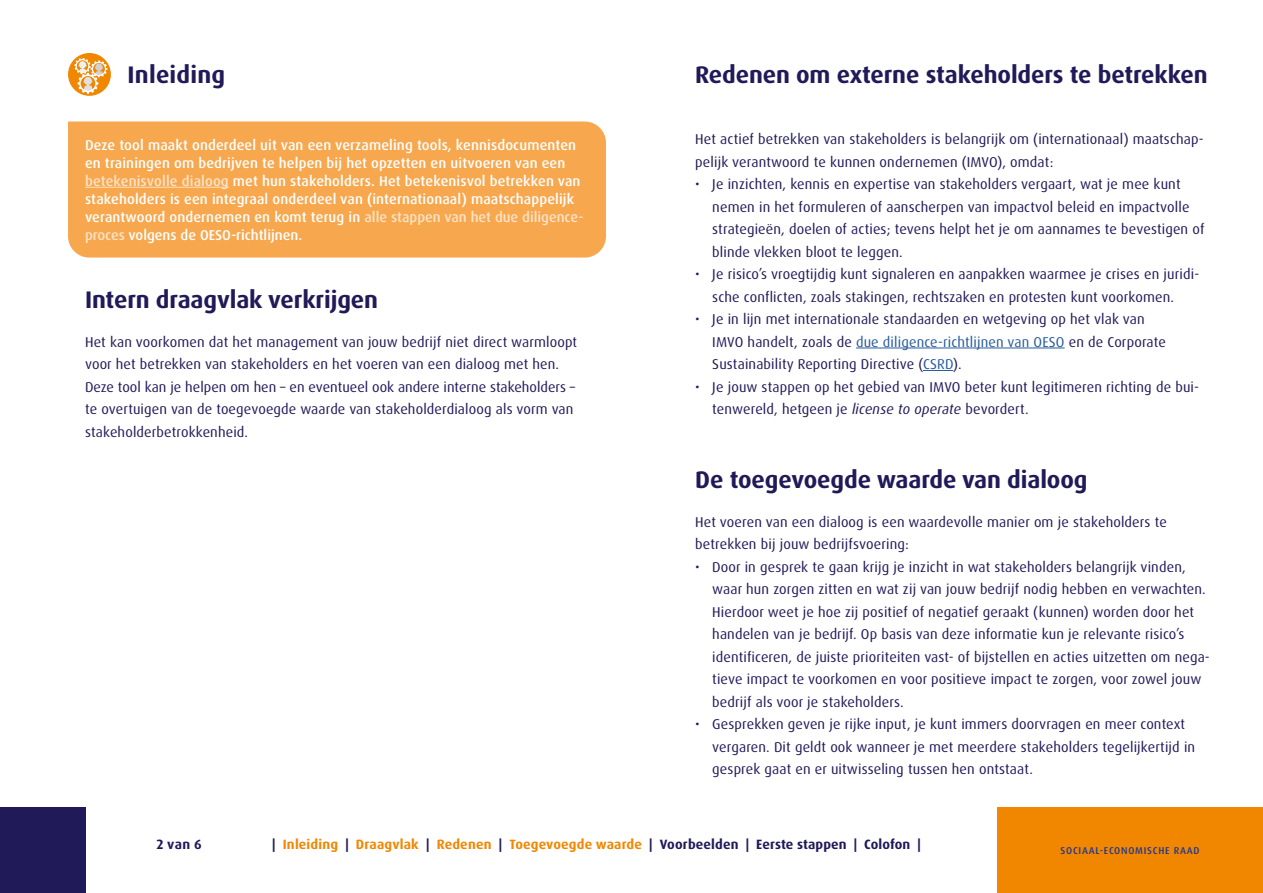
<style>
.page{position:relative;width:1263px;height:893px;background:#fff}
.page>*{position:absolute;margin:0;border:0;box-sizing:border-box;transform-origin:0 0}
.t1{font:700 24px "Dax OT";letter-spacing:-.005em;color:#211a59}
.t2{font:14.25px/22.5px "Dax OT";letter-spacing:.01em;color:#211a59}
.t3{font:500 14.25px/18px "Dax OT";letter-spacing:.01em;color:#fff}
.t4{font:700 13.5px "Dax OT";letter-spacing:.01em;color:#f18700}
.t5{font:700 13.5px "Dax OT";color:#211a59}
.t6{font:500 9.9px "Dax OT";letter-spacing:.075em;color:#23378b}
.s1{color:#fee3c7}
.s2{color:#275b9b}
.s3{font-style:italic}
.s4{color:#211a59}
</style>
<div class="page">
<div style="left:0;top:808px;width:85px;height:85px;background:#211a59"></div>
<div style="left:997px;top:808px;width:266px;height:85px;background:#f18700"></div>
<hr style="left:856px;top:348px;width:209px;height:1px;background:#275b9b">
<hr style="left:923px;top:370px;width:30px;height:1px;background:#275b9b">
<div style="left:68px;top:53px;width:43px;height:43px;background:#f18700;border-radius:50%"></div>
<svg style="left:74px;top:58px;width:33px;height:36px"></svg>
<div style="left:68px;top:122px;width:538px;height:136px;background:#f7a74d"></div>
<hr style="left:85px;top:187px;width:144px;height:1px;background:#fee3c7">
<h1 class="t1" style="left:128px;top:59px;width:99px">Inleiding</h1>
<p class="t3" style="left:85px;top:136px;width:500px">Deze tool maakt onderdeel uit van een verzameling tools, kennisdocumenten en trainingen om bedrijven te helpen bij het opzetten en uitvoeren van een <span class="s1">betekenisvolle dialoog</span> met hun stakeholders. Het betekenisvol betrekken van stakeholders is een integraal onderdeel van (internationaal) maatschappelijk verantwoord ondernemen en komt terug in <span class="s1">alle stappen van het due diligence&shy;proces</span> volgens de OESO-richtlijnen.</p>
<h1 class="t1" style="left:85px;top:284px;width:295px">Intern draagvlak verkrijgen</h1>
<p class="t2" style="left:85px;top:330px;width:494px">Het kan voorkomen dat het management van jouw bedrijf niet direct warmloopt voor het betrekken van stakeholders en het voeren van een dialoog met hen.<br>Deze tool kan je helpen om hen – en eventueel ook andere interne stakeholders – te overtuigen van de toegevoegde waarde van stakeholderdialoog als vorm van stakeholderbetrokkenheid.</p>
<h1 class="t1" style="left:695px;top:59px;width:514px">Redenen om externe stakeholders te betrekken</h1>
<p class="t2" style="left:695px;top:128px;width:510px">Het actief betrekken van stakeholders is belangrijk om (internationaal) maatschap&shy;pelijk verantwoord te kunnen ondernemen (IMVO), omdat:</p>
<p class="t2" style="left:712px;top:173px;width:494px;text-indent:-17px">• Je inzichten, kennis en expertise van stakeholders vergaart, wat je mee kunt nemen in het formuleren of aanscherpen van impactvol beleid en impactvolle strategieën, doelen of acties; tevens helpt het je om aannames te bevestigen of blinde vlekken bloot te leggen.</p>
<p class="t2" style="left:695px;top:263px;width:505px;text-align:center">• Je risico’s vroegtijdig kunt signaleren en aanpakken waarmee je crises en juridi&shy;sche conflicten, zoals stakingen, rechtszaken en protesten kunt voorkomen.</p>
<p class="t2" style="left:712px;top:308px;width:455px;text-indent:-17px">• Je in lijn met internationale standaarden en wetgeving op het vlak van<br>IMVO handelt, zoals de <span class="s2">due diligence-richtlijnen van OESO</span> en de Corporate<br>Sustainability Reporting Directive (<span class="s2">CSRD</span>).</p>
<p class="t2" style="left:712px;top:375px;width:488px;text-indent:-17px">• Je jouw stappen op het gebied van IMVO beter kunt legitimeren richting de bui&shy;tenwereld, hetgeen je <span class="s3">license to operate</span> bevordert.</p>
<h1 class="t1" style="left:695px;top:464px;width:394px">De toegevoegde waarde van dialoog</h1>
<p class="t2" style="left:695px;top:510px;width:473px">Het voeren van een dialoog is een waardevolle manier om je stakeholders te betrekken bij jouw bedrijfsvoering:</p>
<p class="t2" style="left:712px;top:555px;width:499px;text-indent:-17px">• Door in gesprek te gaan krijg je inzicht in wat stakeholders belangrijk vinden, waar hun zorgen zitten en wat zij van jouw bedrijf nodig hebben en verwachten.<br>Hierdoor weet je hoe zij positief of negatief geraakt (kunnen) worden door het handelen van je bedrijf. Op basis van deze informatie kun je relevante risico’s identificeren, de juiste prioriteiten vast- of bijstellen en acties uitzetten om nega&shy;tieve impact te voorkomen en voor positieve impact te zorgen, voor zowel jouw bedrijf als voor je stakeholders.</p>
<p class="t2" style="left:712px;top:713px;width:484px;text-indent:-17px">• Gesprekken geven je rijke input, je kunt immers doorvragen en meer context vergaren. Dit geldt ook wanneer je met meerdere stakeholders tegelijkertijd in gesprek gaat en er uitwisseling tussen hen ontstaat.</p>
<p class="t5" style="left:156px;top:836px;width:47px">2 van 6</p>
<p class="t4" style="left:272px;top:836px;width:650px"><span class="s4">|</span> Inleiding <span class="s4">|</span> Draagvlak <span class="s4">|</span> Redenen <span class="s4">|</span> Toegevoegde waarde <span class="s4">| Voorbeelden | Eerste stappen | Colofon |</span></p>
<p class="t6" style="left:1060px;top:845px;width:141px">SOCIAAL-ECONOMISCHE RAAD</p>
</div>
